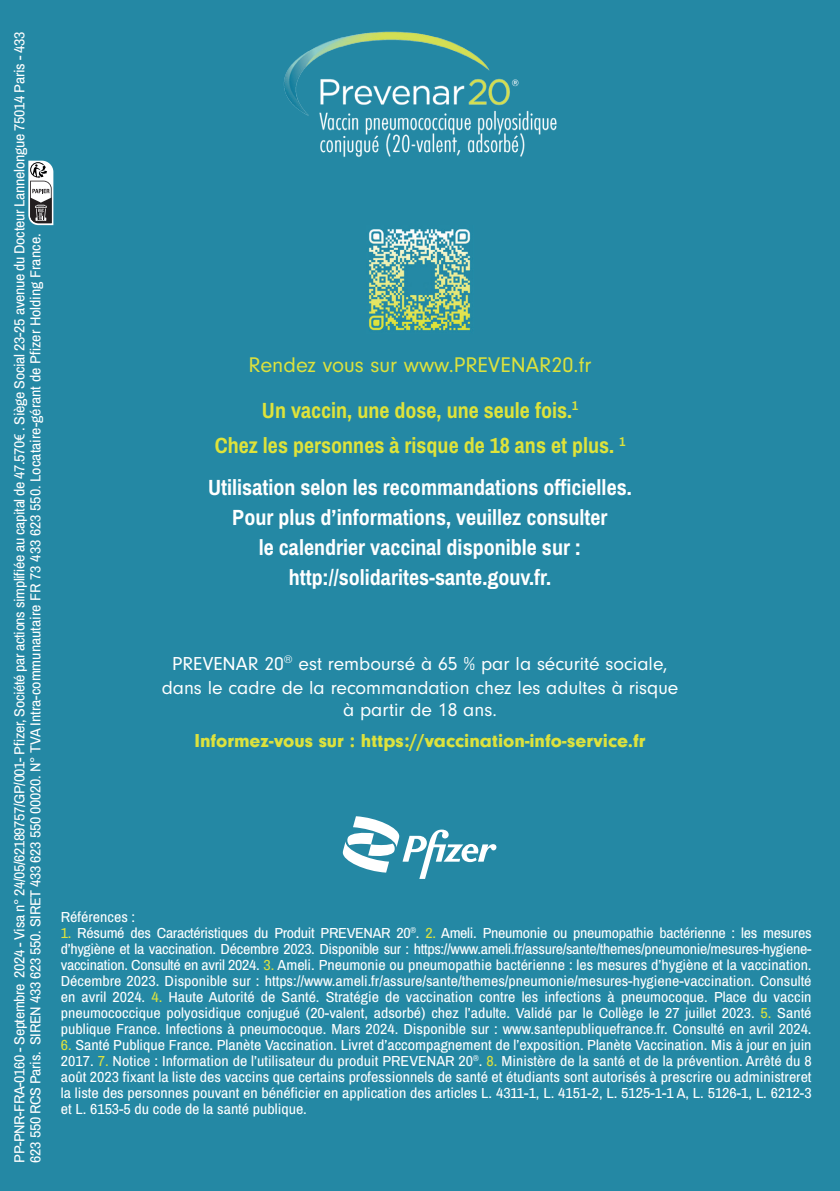
<style>
.page{position:relative;width:840px;height:1191px;background:#fff}
.page>*{position:absolute;margin:0;border:0;box-sizing:border-box;transform-origin:0 0}
.t1{font:22px/30px "Archivo Narrow";color:#fff;text-align:center}
.t2{font:22px/35.6px "Archivo Narrow";color:#dfe33a;text-align:center}
.t3{font:22px "Neuzeit Gro";color:#dde23d}
.t4{font:19.4px/24.2px "Neuzeit Gro";color:#fff;text-align:center}
.t5{font:900 19.4px "Neuzeit Gro";color:#dde23d}
.t6{font:14.6px/16px "Archivo Narrow";letter-spacing:-.02em;color:#fff;text-align:justify;scale:1.1 1}
.t7{font:14.6px "Archivo Narrow";color:#fff;scale:1.1 1}
.s1{color:#dde23d}
</style>
<div class="page">
<div style="left:0;top:0;width:839px;height:1191px;background:#2488a4"></div>
<img style="left:369px;top:229px;width:102px;height:102px">
<svg style="left:342px;top:816px;width:154px;height:62px"></svg>
<svg style="left:28px;top:161px;width:25px;height:64px"></svg>
<img style="left:283px;top:31px;width:274px;height:126px">
<p class="t6" style="left:11px;top:1162px;width:1029px;rotate:-90deg">PP-PNR-FRA-0160 - Septembre 2024 - Visa n° 24/05/62189757/GP/001- Pfizer, Société par actions simplifiée au capital de 47.570€ . Siège Social 23-25 avenue du Docteur Lannelongue 75014 Paris - 433<br>623 550 RCS Paris. SIREN 433 623 550. SIRET 433 623 550 00020. N° TVA Intra-communautaire FR 73 433 623 550. Locataire-gérant de Pfizer Holding France.</p>
<h1 class="t3" style="left:248px;top:352px;width:344px">Rendez vous sur www.PREVENAR20.fr</h1>
<h1 class="t2" style="left:215px;top:391px;width:411px">Un vaccin, une dose, une seule fois.<sup>1<br></sup>Chez les personnes à risque de 18 ans et plus. <sup>1</sup></h1>
<h1 class="t1" style="left:208px;top:471px;width:425px">Utilisation selon les recommandations officielles.<br>Pour plus d’informations, veuillez consulter<br>le calendrier vaccinal disponible sur : http://solidarites-sante.gouv.fr.</h1>
<h2 class="t4" style="left:162px;top:651px;width:518px">PREVENAR 20<sup>®</sup> est remboursé à 65 % par la sécurité sociale, dans le cadre de la recommandation chez les adultes à risque</h2>
<h2 class="t4" style="left:343px;top:697px;width:155px">à partir de 18 ans.</h2>
<h2 class="t5" style="left:194px;top:729px;width:452px">Informez-vous sur : https://vaccination-info-service.fr</h2>
<p class="t7" style="left:61px;top:906px;width:69px">Références :</p>
<p class="t6" style="left:61px;top:924px;width:683px"><span class="s1">1.</span> Résumé des Caractéristiques du Produit PREVENAR 20<sup>®</sup>. <span class="s1">2.</span> Ameli. Pneumonie ou pneumopathie bactérienne : les mesures d’hygiène et la vaccination. Décembre 2023. Disponible sur : https://www.ameli.fr/assure/sante/themes/pneumonie/mesures-hygiene&shy;vaccination. Consulté en avril 2024. <span class="s1">3.</span> Ameli. Pneumonie ou pneumopathie bactérienne : les mesures d’hygiène et la vaccination.<br>Décembre 2023. Disponible sur : https://www.ameli.fr/assure/sante/themes/pneumonie/mesures-hygiene-vaccination. Consulté en avril 2024. <span class="s1">4.</span> Haute Autorité de Santé. Stratégie de vaccination contre les infections à pneumocoque. Place du vaccin pneumococcique polyosidique conjugué (20-valent, adsorbé) chez l’adulte. Validé par le Collège le 27 juillet 2023. <span class="s1">5.</span> Santé publique France. Infections à pneumocoque. Mars 2024. Disponible sur : www.santepubliquefrance.fr. Consulté en avril 2024.</p>
<p class="t6" style="left:61px;top:1036px;width:683px"><span class="s1">6.</span> Santé Publique France. Planète Vaccination. Livret d’accompagnement de l’exposition. Planète Vaccination. Mis à jour en juin 2017. <span class="s1">7.</span> Notice : Information de l’utilisateur du produit PREVENAR 20<sup>®</sup>. <span class="s1">8.</span> Ministère de la santé et de la prévention. Arrêté du 8 août 2023 fixant la liste des vaccins que certains professionnels de santé et étudiants sont autorisés à prescrire ou administreret la liste des personnes pouvant en bénéficier en application des articles L. 4311-1, L. 4151-2, L. 5125-1-1 A, L. 5126-1, L. 6212-3 et L. 6153-5 du code de la santé publique.</p>
</div>
